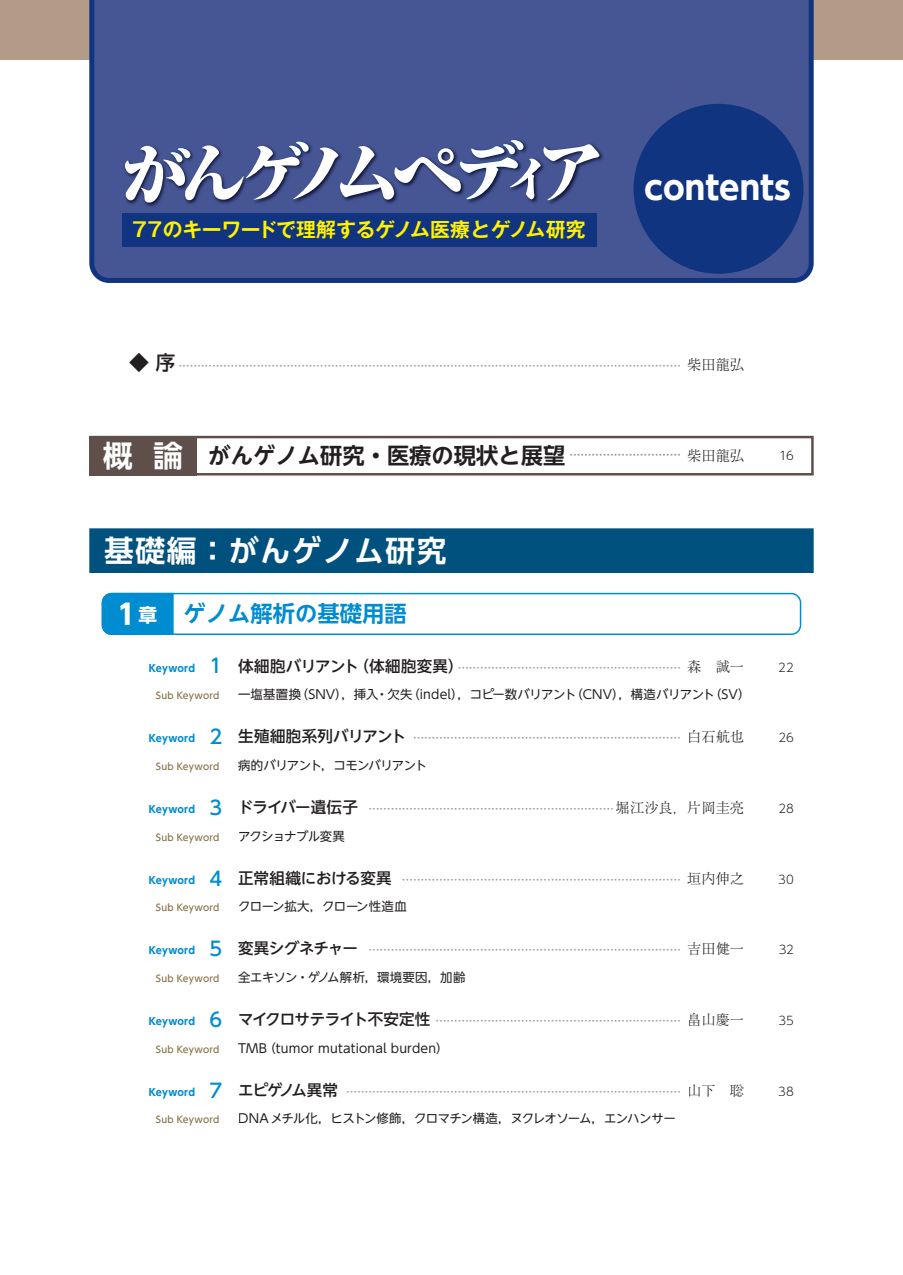
<style>
.page{position:relative;width:903px;height:1275px;background:#fff}
.page>*{position:absolute;margin:0;border:0;box-sizing:border-box;transform-origin:0 0}
.t1{font:33.07px "UD Shin Go Pr 6 Bold 90 pv RKSJ H";color:#fff}
.t2{font:29.75px "UD Shin Go Pr 6 De Bold 90 pv RKSJ H";letter-spacing:.05em;color:#fff}
.t3{font:27.82px "UD Shin Go Pr 6 Bold 90 pv RKSJ H";color:#fff}
.t4{font:22.4px "UD Shin Go NT Pr 6 De Bold 90 pv RKSJ H";color:#231f20}
.t5{font:22.4px "UD Shin Go NT Pr 6 De Bold 90 pv RKSJ H";color:#008cd0}
.t6{font:19.78px "Gothic MB101 Pr 6 De Bold 90 pv RKSJ H";letter-spacing:-.01em;color:#fff101}
.t7{font:12.42px "UD Shin Go NT Pr 6 Regular 90 pv RKSJ H";letter-spacing:.01em;color:#231f20}
.t8{font:12.42px "UD Shin Go NT Pr 6 Regular 90 pv RKSJ H";letter-spacing:-.05em;color:#231f20}
.t9{font:12.42px "UD Shin Go NT Pr 6 Regular 90 pv RKSJ H";letter-spacing:-.015em;color:#231f20}
.t10{font:12.42px "UD Shin Go NT Pr 6 Regular 90 pv RKSJ H";letter-spacing:.02em;color:#231f20}
.t11{font:12.42px "UD Shin Go NT Pr 6 Regular 90 pv RKSJ H";letter-spacing:-.04em;color:#231f20}
.t12{font:12.42px "UD Shin Go NT Pr 6 Regular 90 pv RKSJ H";letter-spacing:-.06em;color:#231f20}
.t13{font:11.72px "UD Shin Go NT Pr 6 Light 90 pv RKSJ H";letter-spacing:-.015em;color:#231f20}
.t14{font:11.2px "UD Shin Go NT Pr 6 Medium 90 pv RKSJ H";color:#939598}
.t15{font:9.28px "UD Shin Go NT Pr 6 Medium 90 pv RKSJ H";letter-spacing:.015em;color:#89764c}
.s1{font-size:19.78px;color:#231f20}
.s2{font-family:"Ryumin Pr 6 Light 90 pv RKSJ H";font-size:14.17px;color:#231f20}
.s3{font-family:"Ryumin Pr 6 Light 90 pv RKSJ H";font-size:14.17px}
.s4{font-family:"UD Shin Go NT Pr 6 Bold 90 pv RKSJ H";font-size:9.97px;color:#008cd0}
.s5{font-size:19.43px;color:#008cd0}
.s6{font-size:15.58px;color:#231f20}
.s7{font-size:18.55px}
</style>
<div class="page">
<div style="left:0;top:0;width:903px;height:60px;background:#b29c87"></div>
<div style="left:89px;top:528px;width:725px;height:45px;background:#00517d"></div>
<div style="left:89px;top:436px;width:725px;height:39px;border:2px solid #5f4f4a"></div>
<div style="left:89px;top:436px;width:107px;height:39px;background:#5f4f4a"></div>
<div style="left:102px;top:593px;width:699px;height:42px;border:1px solid #008cd0;border-radius:9px"></div>
<div style="left:102px;top:593px;width:72px;height:42px;background:#008cd0"></div>
<div style="left:89px;top:0;width:725px;height:283px;background:#465695"></div>
<div style="left:633px;top:104px;width:170px;height:170px;background:#10347f;border-radius:50%"></div>
<div style="left:122px;top:137px;width:484px;height:72px;background:#465695"></div>
<svg style="left:125px;top:140px;width:474px;height:63px"></svg>
<div style="left:122px;top:213px;width:475px;height:34px;background:#10347f"></div>
<h3 class="t6" style="left:132px;top:222px;width:455px">77のキーワードで理解するゲノム医療とゲノム研究</h3>
<h1 class="t1" style="left:644px;top:175px;width:148px">CONTENTS</h1>
<p class="t14" style="left:129px;top:361px;width:617px"><span class="s1">◆ 序</span> ……………………………………………………………………………………………………………………… <span class="s2">柴田龍弘</span></p>
<h2 class="t2" style="left:103px;top:445px;width:81px">概 論</h2>
<h3 class="t4" style="left:208px;top:447px;width:537px">がんゲノム研究・医療の現状と展望 <sup>…………………………</sup> <span class="s3">柴田龍弘</span></h3>
<p class="t13" style="left:779px;top:451px;width:16px">16</p>
<h2 class="t2" style="left:104px;top:540px;width:344px">基礎編：がんゲノム研究</h2>
<h3 class="t5" style="left:184px;top:606px;width:225px">ゲノム解析の基礎用語</h3>
<p class="t14" style="left:149px;top:663px;width:597px"><span class="s4">Keyword</span> <span class="s5">1</span> <span class="s6">体細胞バリアント（体細胞変異）</span>…………………………………………………… <span class="s2">森　誠一</span></p>
<p class="t13" style="left:778px;top:663px;width:17px">22</p>
<p class="t15" style="left:156px;top:692px;width:65px">Sub Keyword</p>
<p class="t7" style="left:238px;top:690px;width:514px">一塩基置換（SNV），挿入・欠失（indel），コピー数バリアント（CNV），構造バリアント（SV）</p>
<p class="t14" style="left:149px;top:734px;width:597px"><span class="s4">Keyword</span> <span class="s5">2</span> <span class="s6">生殖細胞系列バリアント</span> ……………………………………………………………… <span class="s2">白石航也</span></p>
<p class="t13" style="left:778px;top:733px;width:17px">26</p>
<p class="t15" style="left:156px;top:763px;width:65px">Sub Keyword</p>
<p class="t11" style="left:238px;top:761px;width:191px">病的バリアント，コモンバリアント</p>
<p class="t14" style="left:149px;top:804px;width:597px"><span class="s4">Keyword</span> <span class="s5">3</span> <span class="s6">ドライバー遺伝子</span> ………………………………………………………… <span class="s2">堀江沙良，片岡圭亮</span></p>
<p class="t13" style="left:778px;top:804px;width:17px">28</p>
<p class="t15" style="left:156px;top:834px;width:65px">Sub Keyword</p>
<p class="t12" style="left:238px;top:831px;width:108px">アクショナブル変異</p>
<p class="t14" style="left:149px;top:875px;width:597px"><span class="s4">Keyword</span> <span class="s5">4</span> <span class="s6">正常組織における変異</span> ………………………………………………………………… <span class="s2">垣内伸之</span></p>
<p class="t13" style="left:778px;top:875px;width:17px">30</p>
<p class="t15" style="left:156px;top:904px;width:65px">Sub Keyword</p>
<p class="t9" style="left:238px;top:902px;width:170px">クローン拡大，クローン性造血</p>
<p class="t14" style="left:149px;top:946px;width:597px"><span class="s4">Keyword</span> <span class="s5">5</span> <span class="s6">変異シグネチャー</span> ………………………………………………………………………… <span class="s2">吉田健一</span></p>
<p class="t13" style="left:779px;top:945px;width:17px">32</p>
<p class="t15" style="left:156px;top:975px;width:65px">Sub Keyword</p>
<p class="t9" style="left:238px;top:973px;width:229px">全エキソン・ゲノム解析，環境要因，加齢</p>
<p class="t14" style="left:149px;top:1017px;width:597px"><span class="s4">Keyword</span> <span class="s5">6</span> <span class="s6">マイクロサテライト不安定性</span> ………………………………………………………… <span class="s2">畠山慶一</span></p>
<p class="t13" style="left:778px;top:1016px;width:17px">35</p>
<p class="t15" style="left:156px;top:1046px;width:65px">Sub Keyword</p>
<p class="t10" style="left:238px;top:1043px;width:212px">TMB（tumor mutational burden）</p>
<p class="t14" style="left:149px;top:1087px;width:597px"><span class="s4">Keyword</span> <span class="s5">7</span> <span class="s6">エピゲノム異常</span> ……………………………………………………………………………… <span class="s2">山下　聡</span></p>
<p class="t13" style="left:778px;top:1087px;width:17px">38</p>
<p class="t15" style="left:156px;top:1116px;width:65px">Sub Keyword</p>
<p class="t8" style="left:238px;top:1114px;width:439px">DNA メチル化，ヒストン修飾，クロマチン構造，ヌクレオソーム，エンハンサー</p>
<h3 class="t3" style="left:117px;top:604px;width:41px">1<span class="s7">章</span></h3>
</div>
